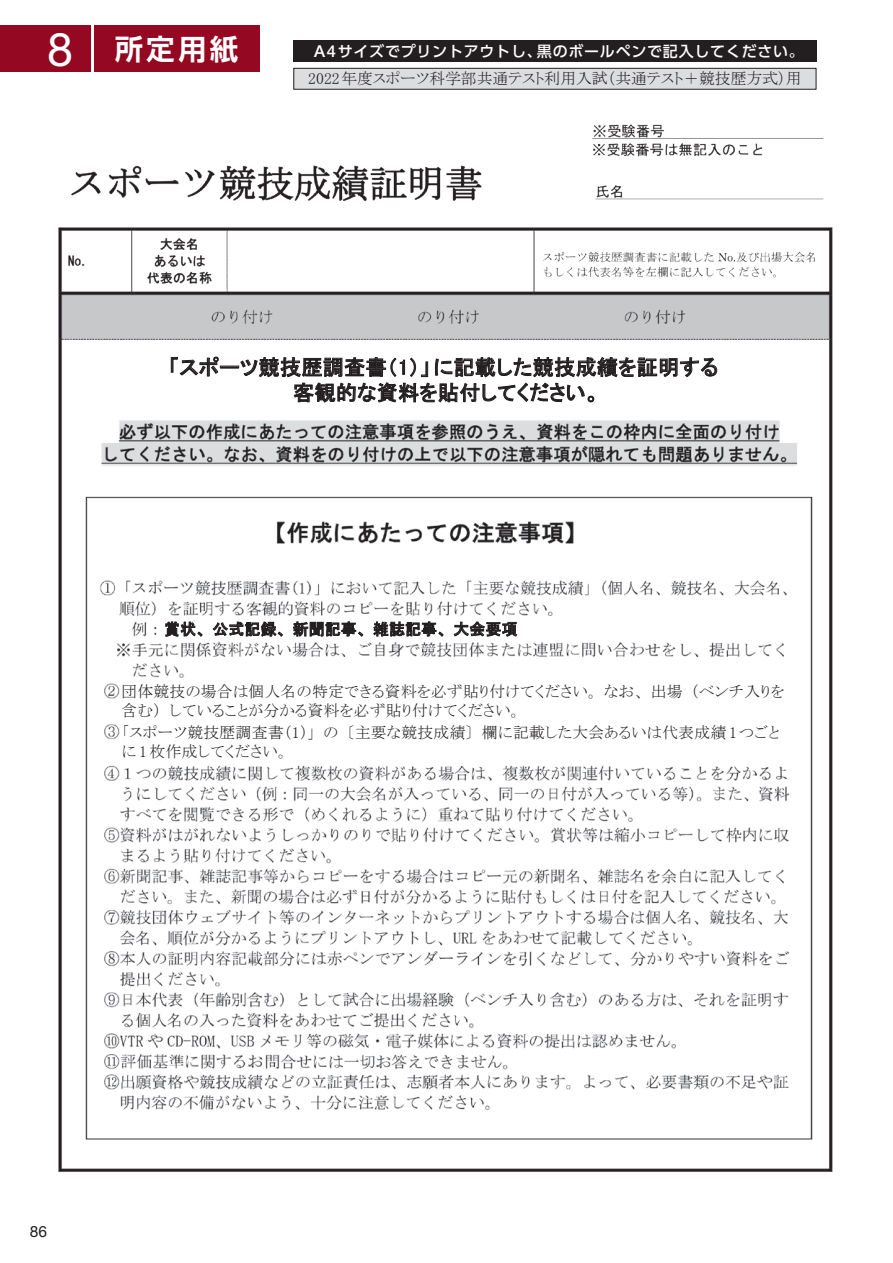
<style>
.page{position:relative;width:893px;height:1263px;background:#fff}
.page>*{position:absolute;margin:0;border:0;box-sizing:border-box;transform-origin:0 0}
.t1{font:700 28.5px "UD Shin Go Pro De";color:#fff}
.t2{font:21px/25.5px "MS P Gothic";letter-spacing:.02em;color:#231f20;text-align:center}
.t3{font:15.75px/19.5px "MS P Mincho";letter-spacing:.02em;color:#231f20}
.t4{font:15.75px "MS P Mincho";color:#231f20}
.t5{font:15.75px "MS P Gothic";letter-spacing:.02em;color:#231f20}
.t6{font:15.45px "Helvetica Neue LT Std";color:#231f20}
.t7{font:500 15px "UD Shin Go Pro";letter-spacing:.05em;color:#fff}
.s1{font-family:"Helvetica Neue LT Std";font-weight:400;font-size:46.5px}
.s2{font-family:"Helvetica Neue LT Std";font-size:16.5px}
</style>
<div class="page">
<img style="left:58px;top:124px;width:775px;height:1048px">
<svg style="left:171px;top:357px;width:546px;height:57px"></svg>
<svg style="left:165px;top:621px;width:38px;height:15px"></svg>
<svg style="left:213px;top:621px;width:70px;height:18px"></svg>
<svg style="left:293px;top:621px;width:70px;height:15px"></svg>
<svg style="left:373px;top:621px;width:70px;height:15px"></svg>
<svg style="left:454px;top:622px;width:63px;height:14px"></svg>
<div style="left:294px;top:68px;width:522px;height:21px;background:#dcdddf"></div>
<div style="left:293px;top:68px;width:523px;height:22px;border:1px solid #231f20"></div>
<div style="left:293px;top:40px;width:523px;height:21px;background:#231f20"></div>
<div style="left:0;top:26px;width:259px;height:46px;background:#940821"></div>
<hr style="left:91px;top:0;width:3px;height:72px;background:#fff">
<h1 class="t1" style="left:47px;top:26px;width:192px"><span class="s1">8</span> 所定用紙</h1>
<p class="t7" style="left:314px;top:39px;width:491px"><span class="s2">A4</span>サイズでプリントアウトし、黒のボールペンで記入してください。</p>
<p class="t4" style="left:308px;top:71px;width:495px">2022年度スポーツ科学部共通テスト利用入試（共通テスト＋競技歴方式）用</p>
<h2 class="t2" style="left:169px;top:354px;width:551px">「スポーツ競技歴調査書（1）」に記載した競技成績を証明する客観的な資料を貼付してください。</h2>
<p class="t5" style="left:164px;top:621px;width:355px">賞状、公式記録、新聞記事、雑誌記事、大会要項</p>
<p class="t3" style="left:121px;top:681px;width:664px">団体競技の場合は個人名の特定できる資料を必ず貼り付けてください。なお、出場（ベンチ入りを含む）していることが分かる資料を必ず貼り付けてください。</p>
<p class="t3" style="left:121px;top:722px;width:660px">「スポーツ競技歴調査書（1）」の〔主要な競技成績〕欄に記載した大会あるいは代表成績 1つごとに1枚作成してください。</p>
<p class="t6" style="left:30px;top:1222px;width:19px">86</p>
</div>
